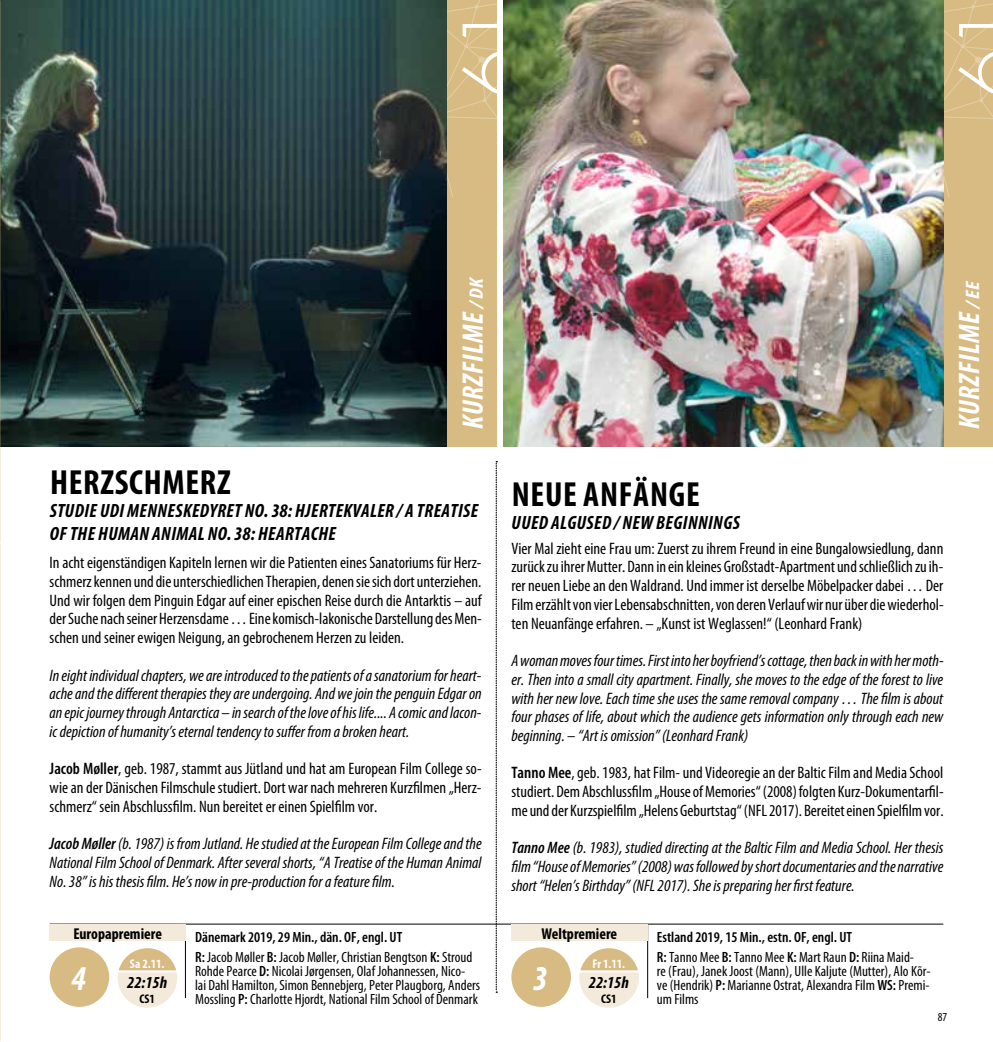
<style>
.page{position:relative;width:993px;height:1042px;background:#fff}
.page>*{position:absolute;margin:0;border:0;box-sizing:border-box;transform-origin:0 0}
.t1{font:700 condensed 35px "Myriad Pro";letter-spacing:.02em;color:#000}
.t2{font:italic 700 condensed 35px "Myriad Pro";color:#fff}
.t3{font:italic 700 condensed 29.75px "Myriad Pro";letter-spacing:.02em;color:#fff}
.t4{font:italic 700 condensed 19.25px/23.1px "Myriad Pro";letter-spacing:.02em;color:#000}
.t5{font:italic 700 condensed 16.8px "Myriad Pro";color:#000}
.t6{font:condensed 16.62px/18.7px "Myriad Pro";color:#000;text-align:justify}
.t7{font:italic condensed 16.62px/18.7px "Myriad Pro";color:#000;text-align:justify}
.t8{font:700 condensed 15.75px "Myriad Pro";color:#000}
.t9{font:condensed 14.88px/14px "Myriad Pro";color:#000}
.t10{font:600 condensed 14.88px "Myriad Pro";color:#000}
.t11{font:700 condensed 12.6px "Myriad Pro";color:#fff}
.t12{font:700 condensed 12.6px "Myriad Pro";color:#000}
.t13{font:condensed 12.25px "Myriad Pro";color:#000}
.s1{font-size:19.43px}
.s2{font-weight:600}
</style>
<div class="page">
<hr style="left:50px;top:924px;width:893px;height:1px;background:#000">
<svg style="left:496px;top:461px;width:1px;height:532px"></svg>
<hr style="left:185px;top:925px;width:1px;height:73px;background:#000">
<hr style="left:647px;top:925px;width:1px;height:73px;background:#000">
<div style="left:511px;top:924px;width:136px;height:17px;background:#f3eadb"></div>
<svg style="left:118px;top:948px;width:59px;height:60px"></svg>
<div style="left:50px;top:924px;width:136px;height:17px;background:#f3eadb"></div>
<svg style="left:579px;top:948px;width:59px;height:60px"></svg>
<div style="left:943px;top:0;width:49px;height:446px;background:#d7bb82"></div>
<div style="left:446px;top:0;width:50px;height:446px;background:#d7bb82"></div>
<svg style="left:943px;top:0;width:49px;height:213px"></svg>
<svg style="left:446px;top:0;width:58px;height:213px"></svg>
<img style="left:0;top:0;width:446px;height:446px">
<img style="left:504px;top:0;width:439px;height:446px">
<div style="left:50px;top:947px;width:59px;height:60px;background:#d7bb82;border-radius:50%"></div>
<div style="left:511px;top:947px;width:59px;height:60px;background:#d7bb82;border-radius:50%"></div>
<h2 class="t3" style="left:454px;top:429px;width:154px;rotate:-90deg">KURZFILME <span class="s1">/DK</span></h2>
<h2 class="t3" style="left:950px;top:429px;width:150px;rotate:-90deg">KURZFILME <span class="s1">/EE</span></h2>
<h1 class="t1" style="left:50px;top:460px;width:182px">HERZSCHMERZ</h1>
<p class="t4" style="left:50px;top:499px;width:429px">STUDIE UDI MENNESKEDYRET NO. 38: HJERTEKVALER / A TREATISE<br>OF THE HUMAN ANIMAL NO. 38: HEARTACHE</p>
<p class="t6" style="left:50px;top:553px;width:433px">In acht eigenständigen Kapiteln lernen wir die Patienten eines Sanatoriums für Herz&shy;schmerz kennen und die unterschiedlichen Therapien, denen sie sich dort unterziehen.<br>Und wir folgen dem Pinguin Edgar auf einer epischen Reise durch die Antarktis – auf der Suche nach seiner Herzensdame … Eine komisch-lakonische Darstellung des Men&shy;schen und seiner ewigen Neigung, an gebrochenem Herzen zu leiden.</p>
<p class="t7" style="left:50px;top:665px;width:433px">In eight individual chapters, we are introduced to the patients of a sanatorium for heart&shy;ache and the different therapies they are undergoing. And we join the penguin Edgar on an epic journey through Antarctica – in search of the love of his life.... A comic and lacon&shy;ic depiction of humanity’s eternal tendency to suffer from a broken heart.</p>
<p class="t6" style="left:50px;top:759px;width:433px"><span class="s2">Jacob Møller</span>, geb. 1987, stammt aus Jütland und hat am European Film College so&shy;wie an der Dänischen Filmschule studiert. Dort war nach mehreren Kurzfilmen „Herz&shy;schmerz“ sein Abschlussfilm. Nun bereitet er einen Spielfilm vor.</p>
<p class="t7" style="left:50px;top:834px;width:433px"><span class="s2">Jacob Møller</span> (b. 1987) is from Jutland. He studied at the European Film College and the National Film School of Denmark. After several shorts, “A Treatise of the Human Animal No. 38” is his thesis film. He’s now in pre-production for a feature film.</p>
<h1 class="t1" style="left:511px;top:472px;width:189px">NEUE ANFÄNGE</h1>
<p class="t4" style="left:511px;top:510px;width:230px">UUED ALGUSED / NEW BEGINNINGS</p>
<p class="t6" style="left:511px;top:539px;width:433px">Vier Mal zieht eine Frau um: Zuerst zu ihrem Freund in eine Bungalowsiedlung, dann zurück zu ihrer Mutter. Dann in ein kleines Großstadt-Apartment und schließlich zu ih&shy;rer neuen Liebe an den Waldrand. Und immer ist derselbe Möbelpacker dabei … Der Film erzählt von vier Lebensabschnitten, von deren Verlauf wir nur über die wiederhol&shy;ten Neuanfänge erfahren. – „Kunst ist Weglassen!“ (Leonhard Frank)</p>
<p class="t7" style="left:511px;top:651px;width:433px">A woman moves four times. First into her boyfriend’s cottage, then back in with her moth&shy;er. Then into a small city apartment. Finally, she moves to the edge of the forest to live with her new love. Each time she uses the same removal company … The film is about four phases of life, about which the audience gets information only through each new beginning. – “Art is omission” (Leonhard Frank)</p>
<p class="t6" style="left:511px;top:763px;width:433px"><span class="s2">Tanno Mee</span>, geb. 1983, hat Film- und Videoregie an der Baltic Film and Media School studiert. Dem Abschlussfilm „House of Memories“ (2008) folgten Kurz-Dokumentarfil&shy;me und der Kurzspielfilm „Helens Geburtstag“ (NFL 2017). Bereitet einen Spielfilm vor.</p>
<p class="t7" style="left:511px;top:838px;width:433px"><span class="s2">Tanno Mee</span> (b. 1983), studied directing at the Baltic Film and Media School. Her thesis film “House of Memories” (2008) was followed by short documentaries and the narrative short “Helen’s Birthday” (NFL 2017). She is preparing her first feature.</p>
<p class="t8" style="left:541px;top:923px;width:77px">Weltpremiere</p>
<p class="t8" style="left:73px;top:923px;width:90px">Europapremiere</p>
<p class="t10" style="left:195px;top:928px;width:209px">Dänemark 2019, 29 Min., dän. OF, engl. UT</p>
<p class="t10" style="left:656px;top:928px;width:197px">Estland 2019, 15 Min., estn. OF, engl. UT</p>
<p class="t9" style="left:195px;top:950px;width:286px"><span class="s2">R:</span> Jacob Møller <span class="s2">B:</span> Jacob Møller, Christian Bengtson <span class="s2">K:</span> Stroud Rohde Pearce <span class="s2">D:</span> Nicolai Jørgensen, Olaf Johannessen, Nico-<br>lai Dahl Hamilton, Simon Bennebjerg, Peter Plaugborg, Anders Mossling <span class="s2">P:</span> Charlotte Hjordt, National Film School of Denmark</p>
<p class="t9" style="left:656px;top:950px;width:275px"><span class="s2">R:</span> Tanno Mee <span class="s2">B:</span> Tanno Mee <span class="s2">K:</span> Mart Raun <span class="s2">D:</span> Riina Maid-<br>re (Frau), Janek Joost (Mann), Ulle Kaljute (Mutter), Alo Kõr&shy;ve (Hendrik) <span class="s2">P:</span> Marianne Ostrat, Alexandra Film <span class="s2">WS:</span> Premi&shy;um Films</p>
<p class="t11" style="left:130px;top:955px;width:36px">Sa 2.11.</p>
<p class="t5" style="left:127px;top:972px;width:42px">22:15h</p>
<p class="t12" style="left:139px;top:990px;width:17px">CS1</p>
<p class="t11" style="left:592px;top:955px;width:34px">Fr 1.11.</p>
<p class="t5" style="left:588px;top:972px;width:42px">22:15h</p>
<p class="t12" style="left:601px;top:990px;width:17px">CS1</p>
<h1 class="t2" style="left:71px;top:957px;width:17px">4</h1>
<h1 class="t2" style="left:532px;top:957px;width:17px">3</h1>
<p class="t13" style="left:937px;top:1010px;width:11px">87</p>
</div>
